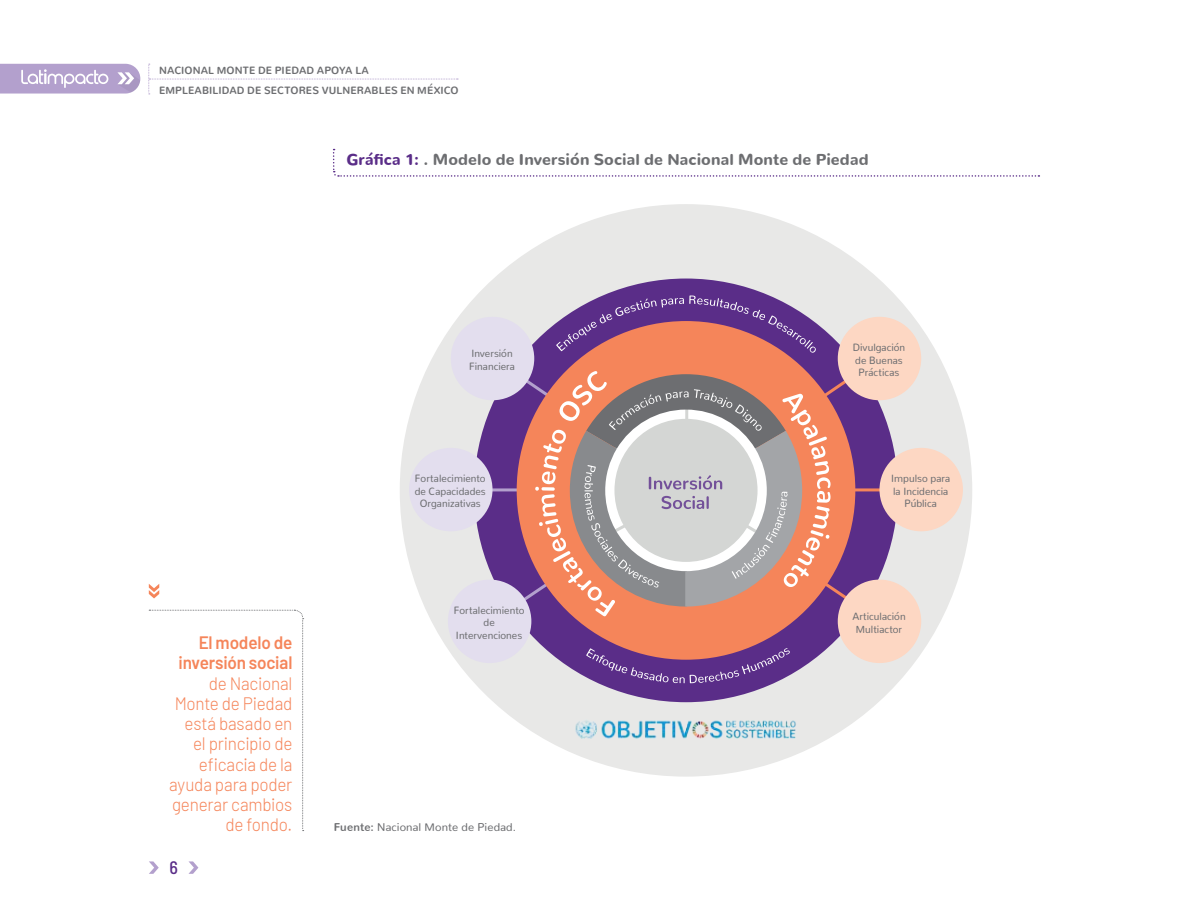
<style>
.page{position:relative;width:1188px;height:918px;background:#fff}
.page>*{position:absolute;margin:0;border:0;box-sizing:border-box;transform-origin:0 0}
.t1{font:300 18px/20.2px "Barlow";letter-spacing:-.015em;color:#f5855a;text-align:right;scale:.95 1}
.t2{font:600 18px/20.2px "Barlow";letter-spacing:-.01em;color:#f5855a;text-align:right;scale:.95 1}
.t3{font:500 semi-condensed 18px "Barlow";color:#5a2d88}
.t4{font:900 15.75px "Nunito";letter-spacing:.01em;color:#6d6e71}
.t5{font:11.25px "Nunito";letter-spacing:.015em;color:#6d6e71}
.t6{font:10.5px/12.6px "Nunito";letter-spacing:.005em;color:#6d6e71;text-align:center;scale:.95 1}
.t7{font:700 10.5px/19.5px "Nunito";letter-spacing:.01em;color:#6d6e71}
.s1{color:#5a2d88}
.s2{font-weight:700}
</style>
<div class="page">
<svg style="left:189px;top:861px;width:9px;height:13px"></svg>
<svg style="left:149px;top:861px;width:10px;height:13px"></svg>
<svg style="left:148px;top:64px;width:310px;height:31px"></svg>
<svg style="left:0;top:64px;width:140px;height:30px;background:#beaed4"></svg>
<svg style="left:333px;top:149px;width:706px;height:28px"></svg>
<svg style="left:149px;top:609px;width:155px;height:222px"></svg>
<svg style="left:149px;top:584px;width:10px;height:14px"></svg>
<div style="left:400px;top:204px;width:572px;height:573px;background:#e8e8e7;border-radius:50%"></div>
<div style="left:474px;top:279px;width:424px;height:423px;background:#5a2d88;border-radius:50%"></div>
<hr style="left:686px;top:488px;width:200px;height:3px;background:#f5855a">
<hr style="left:487px;top:488px;width:200px;height:3px;background:#b3a0cd">
<div style="left:517px;top:321px;width:338px;height:339px;background:#f5855a;border-radius:50%"></div>
<img style="left:575px;top:720px;width:221px;height:19px">
<svg style="left:586px;top:648px;width:204px;height:35px"></svg>
<svg style="left:556px;top:296px;width:260px;height:57px"></svg>
<svg style="left:517px;top:371px;width:339px;height:245px"></svg>
<div style="left:451px;top:317px;width:83px;height:83px;background:#e3deee;border-radius:50%"></div>
<div style="left:838px;top:317px;width:83px;height:83px;background:#fdd7c3;border-radius:50%"></div>
<div style="left:409px;top:448px;width:84px;height:83px;background:#e3deee;border-radius:50%"></div>
<div style="left:879px;top:448px;width:84px;height:83px;background:#fdd7c3;border-radius:50%"></div>
<div style="left:448px;top:580px;width:83px;height:83px;background:#e3deee;border-radius:50%"></div>
<div style="left:838px;top:580px;width:83px;height:83px;background:#fdd7c3;border-radius:50%"></div>
<p class="t7" style="left:159px;top:59px;width:301px">NACIONAL MONTE DE PIEDAD APOYA LA<br>EMPLEABILIDAD DE SECTORES VULNERABLES EN MÉXICO</p>
<h2 class="t4" style="left:346px;top:144px;width:524px"><span class="s1">Gráfica 1:</span> . Modelo de Inversión Social de Nacional Monte de Piedad</h2>
<p class="t6" style="left:469px;top:346px;width:50px;text-align:left">Inversión<br>Financiera</p>
<p class="t6" style="left:853px;top:340px;width:57px">Divulgación de Buenas<br>Prácticas</p>
<h1 class="t2" style="left:178px;top:631px;width:121px">El modelo de inversión social</h1>
<h1 class="t1" style="left:169px;top:672px;width:131px">de Nacional<br>Monte de Piedad está basado en el principio de eficacia de la ayuda para poder generar cambios de fondo.</h1>
<h1 class="t3" style="left:169px;top:856px;width:10px">6</h1>
<p class="t6" style="left:415px;top:471px;width:76px">Fortalecimiento de Capacidades<br>Organizativas</p>
<p class="t6" style="left:891px;top:471px;width:64px">Impulso para la Incidencia<br>Pública</p>
<p class="t6" style="left:454px;top:603px;width:76px">Fortalecimiento de<br>Intervenciones</p>
<p class="t6" style="left:852px;top:609px;width:58px">Articulación<br>Multiactor</p>
<p class="t5" style="left:334px;top:818px;width:184px"><span class="s2">Fuente:</span> Nacional Monte de Piedad.</p>
</div>
